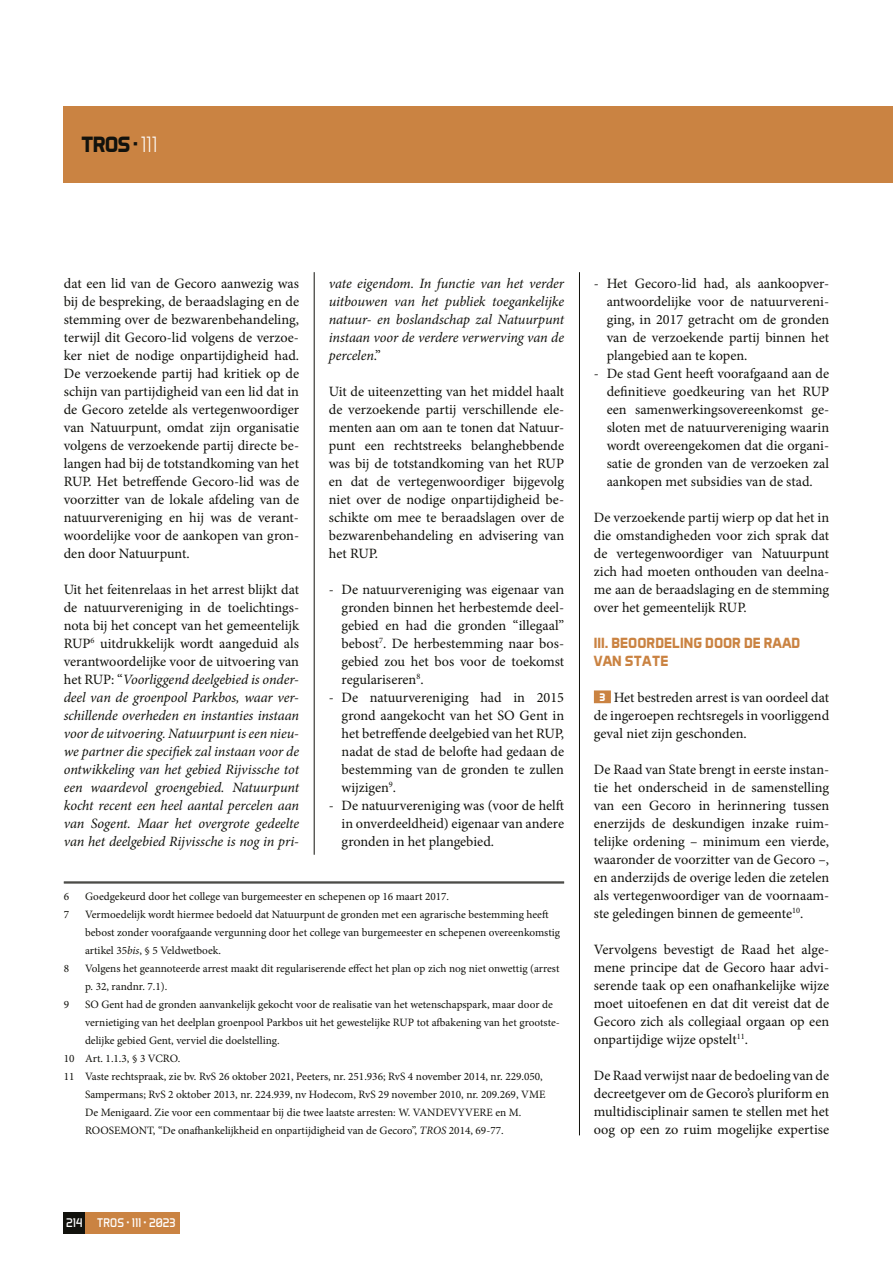
<style>
.page{position:relative;width:893px;height:1263px;background:#fff}
.page>*{position:absolute;margin:0;border:0;box-sizing:border-box;transform-origin:0 0}
.t1{font:700 22.5px "Aero Matics";color:#12120d}
.t2{font:700 15px/18px "Aero Matics";color:#ca8342}
.t3{font:14.25px/18px "Minion Pro";color:#12120d;text-align:justify}
.t4{font:italic 14.25px/18px "Minion Pro";letter-spacing:-.005em;color:#12120d;text-align:justify}
.t5{font:12.75px "Aero Matics";color:#fff}
.t6{font:11.25px/18px "Minion Pro";color:#12120d}
.s1{font-weight:300;color:#fff}
.s2{font-style:normal}
.s3{font-style:italic}
.s4{font-family:"Aero Matics";font-weight:700;font-size:11.25px;color:#fff}
</style>
<div class="page">
<div style="left:594px;top:690px;width:17px;height:13px;background:#ca8342"></div>
<div style="left:64px;top:106px;width:829px;height:77px;background:#ca8342"></div>
<hr style="left:314px;top:272px;width:1px;height:583px;background:#12120d">
<hr style="left:579px;top:272px;width:1px;height:863px;background:#12120d">
<hr style="left:64px;top:881px;width:500px;height:1px;background:#12120d">
<hr style="left:64px;top:883px;width:500px;height:1px;background:#12120d">
<div style="left:64px;top:1212px;width:21px;height:21px;background:#12120d"></div>
<div style="left:85px;top:1212px;width:95px;height:21px;background:#ca8342"></div>
<h1 class="t1" style="left:81px;top:131px;width:78px">TROS • <span class="s1">111</span></h1>
<p class="t3" style="left:64px;top:275px;width:237px">dat een lid van de Gecoro aanwezig was bij de bespreking, de beraadslaging en de stemming over de bezwarenbehandeling, terwijl dit Gecoro-lid volgens de verzoe&shy;ker niet de nodige onpartijdigheid had.<br>De verzoekende partij had kritiek op de schijn van partijdigheid van een lid dat in de Gecoro zetelde als vertegenwoordiger van Natuurpunt, omdat zijn organisatie volgens de verzoekende partij directe be&shy;langen had bij de totstandkoming van het RUP. Het betreffende Gecoro-lid was de voorzitter van de lokale afdeling van de natuurvereniging en hij was de verant&shy;woordelijke voor de aankopen van gron&shy;den door Natuurpunt.</p>
<p class="t4" style="left:64px;top:580px;width:237px"><span class="s2">Uit het feitenrelaas in het arrest blijkt dat de natuurvereniging in de toelichtings&shy;nota bij het concept van het gemeentelijk RUP</span><sup>6</sup> <span class="s2">uitdrukkelijk wordt aangeduid als verantwoordelijke voor de uitvoering van het RUP: “</span>Voorliggend deelgebied is onder&shy;deel van de groenpool Parkbos, waar ver&shy;schillende overheden en instanties instaan voor de uitvoering. Natuurpunt is een nieu&shy;we partner die specifiek zal instaan voor de ontwikkeling van het gebied Rijvissche tot een waardevol groengebied. Natuurpunt kocht recent een heel aantal percelen aan van Sogent. Maar het overgrote gedeelte van het deelgebied Rijvissche is nog in pri-</p>
<p class="t4" style="left:329px;top:274px;width:237px">vate eigendom. In functie van het verder uitbouwen van het publiek toegankelijke natuur- en boslandschap zal Natuurpunt instaan voor de verdere verwerving van de percelen<span class="s2">.”</span></p>
<p class="t3" style="left:329px;top:382px;width:237px">Uit de uiteenzetting van het middel haalt de verzoekende partij verschillende ele&shy;menten aan om aan te tonen dat Natuur&shy;punt een rechtstreeks belanghebbende was bij de totstandkoming van het RUP en dat de vertegenwoordiger bijgevolg niet over de nodige onpartijdigheid be&shy;schikte om mee te beraadslagen over de bezwarenbehandeling en advisering van het RUP.</p>
<p class="t3" style="left:342px;top:580px;width:224px;text-indent:-13px">- De natuurvereniging was eigenaar van gronden binnen het herbestemde deel&shy;gebied en had die gronden “illegaal” bebost<sup>7</sup>. De herbestemming naar bos&shy;gebied zou het bos voor de toekomst regulariseren<sup>8</sup>.</p>
<p class="t3" style="left:342px;top:689px;width:224px;text-indent:-13px">- De natuurvereniging had in 2015 grond aangekocht van het SO Gent in het betreffende deelgebied van het RUP, nadat de stad de belofte had gedaan de bestemming van de gronden te zullen wijzigen<sup>9</sup>.</p>
<p class="t3" style="left:342px;top:797px;width:224px;text-indent:-13px">- De natuurvereniging was (voor de helft in onverdeeldheid) eigenaar van andere gronden in het plangebied.</p>
<p class="t6" style="left:64px;top:887px;width:7px">6</p>
<p class="t6" style="left:85px;top:887px;width:366px">Goedgekeurd door het college van burgemeester en schepenen op 16 maart 2017.</p>
<p class="t6" style="left:64px;top:905px;width:7px">7</p>
<p class="t6" style="left:85px;top:905px;width:477px">Vermoedelijk wordt hiermee bedoeld dat Natuurpunt de gronden met een agrarische bestemming heeft bebost zonder voorafgaande vergunning door het college van burgemeester en schepenen overeenkomstig artikel 35<span class="s3">bis</span>, § 5 Veldwetboek.</p>
<p class="t6" style="left:64px;top:959px;width:7px">8</p>
<p class="t6" style="left:85px;top:959px;width:476px">Volgens het geannoteerde arrest maakt dit regulariserende effect het plan op zich nog niet onwettig (arrest p. 32, randnr. 7.1).</p>
<p class="t6" style="left:64px;top:995px;width:7px">9</p>
<p class="t6" style="left:85px;top:995px;width:469px">SO Gent had de gronden aanvankelijk gekocht voor de realisatie van het wetenschapspark, maar door de</p>
<p class="t6" style="left:85px;top:1013px;width:476px">vernietiging van het deelplan groenpool Parkbos uit het gewestelijke RUP tot afbakening van het grootste-</p>
<p class="t6" style="left:85px;top:1031px;width:196px">delijke gebied Gent, verviel die doelstelling.</p>
<p class="t6" style="left:64px;top:1049px;width:118px">10 Art. 1.1.3, § 3 VCRO.</p>
<p class="t6" style="left:64px;top:1067px;width:481px">11 Vaste rechtspraak, zie bv. RvS 26 oktober 2021, Peeters, nr. 251.936; RvS 4 november 2014, nr. 229.050,</p>
<p class="t6" style="left:85px;top:1085px;width:462px">Sampermans; RvS 2 oktober 2013, nr. 224.939, nv Hodecom, RvS 29 november 2010, nr. 209.269, VME</p>
<p class="t6" style="left:85px;top:1103px;width:438px">De Menigaard. Zie voor een commentaar bij die twee laatste arresten: W. VANDEVYVERE en M.</p>
<p class="t6" style="left:85px;top:1121px;width:420px">ROOSEMONT, “De onafhankelijkheid en onpartijdigheid van de Gecoro”, <span class="s3">TROS</span> 2014, 69-77.</p>
<p class="t3" style="left:607px;top:275px;width:224px;text-indent:-13px">- Het Gecoro-lid had, als aankoopver&shy;antwoordelijke voor de natuurvereni&shy;ging, in 2017 getracht om de gronden van de verzoekende partij binnen het plangebied aan te kopen.</p>
<p class="t3" style="left:607px;top:365px;width:224px;text-indent:-13px">- De stad Gent heeft voorafgaand aan de definitieve goedkeuring van het RUP een samenwerkingsovereenkomst ge&shy;sloten met de natuurvereniging waarin wordt overeengekomen dat die organi&shy;satie de gronden van de verzoeken zal aankopen met subsidies van de stad.</p>
<p class="t3" style="left:594px;top:508px;width:237px">De verzoekende partij wierp op dat het in die omstandigheden voor zich sprak dat de vertegenwoordiger van Natuurpunt zich had moeten onthouden van deelna&shy;me aan de beraadslaging en de stemming over het gemeentelijk RUP.</p>
<p class="t2" style="left:594px;top:634px;width:208px">III. BEOORDELING DOOR DE RAAD<br>VAN STATE</p>
<p class="t3" style="left:594px;top:689px;width:237px;text-indent:5px"><span class="s4">3</span> Het bestreden arrest is van oordeel dat de ingeroepen rechtsregels in voorliggend geval niet zijn geschonden.</p>
<p class="t3" style="left:594px;top:761px;width:237px">De Raad van State brengt in eerste instan&shy;tie het onderscheid in de samenstelling van een Gecoro in herinnering tussen enerzijds de deskundigen inzake ruim&shy;telijke ordening – minimum een vierde, waaronder de voorzitter van de Gecoro –, en anderzijds de overige leden die zetelen als vertegenwoordiger van de voornaam&shy;ste geledingen binnen de gemeente<sup>10</sup>.</p>
<p class="t3" style="left:594px;top:941px;width:237px">Vervolgens bevestigt de Raad het alge&shy;mene principe dat de Gecoro haar advi&shy;serende taak op een onafhankelijke wijze moet uitoefenen en dat dit vereist dat de Gecoro zich als collegiaal orgaan op een onpartijdige wijze opstelt<sup>11</sup>.</p>
<p class="t3" style="left:594px;top:1067px;width:237px">De Raad verwijst naar de bedoeling van de decreetgever om de Gecoro’s pluriform en multidisciplinair samen te stellen met het oog op een zo ruim mogelijke expertise</p>
<p class="t5" style="left:66px;top:1215px;width:111px">214 TROS • 111 • 2023</p>
</div>
